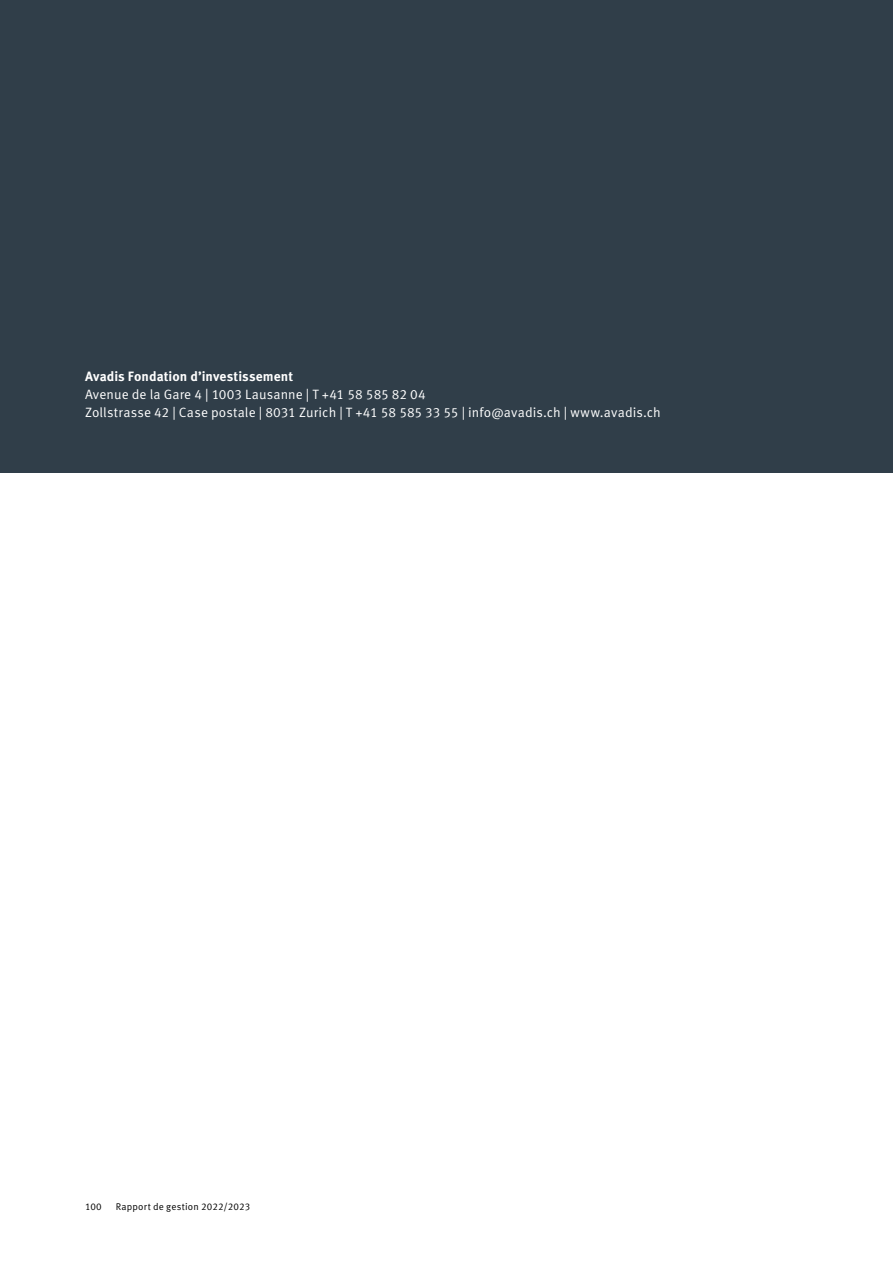
<style>
.page{position:relative;width:893px;height:1263px;background:#fff}
.page>*{position:absolute;margin:0;border:0;box-sizing:border-box;transform-origin:0 0}
.t1{font:13.5px/18px "Meta OT Norm";letter-spacing:.005em;color:#fff}
.t2{font:700 13.5px "Meta OT";letter-spacing:.005em;color:#fff}
.t3{font:9.75px "Meta OT Norm";letter-spacing:.02em;color:#000}
</style>
<div class="page">
<div style="left:0;top:0;width:893px;height:472px;background:#303e49"></div>
<p class="t2" style="left:85px;top:368px;width:210px">Avadis Fondation d’investissement</p>
<p class="t1" style="left:85px;top:386px;width:577px">Avenue de la Gare 4 | 1003 Lausanne | T +41 58 585 82 04<br>Zollstrasse 42 | Case postale | 8031 Zurich | T +41 58 585 33 55 | info@avadis.ch | www.avadis.ch</p>
<p class="t3" style="left:85px;top:1200px;width:18px">100</p>
<p class="t3" style="left:116px;top:1200px;width:136px">Rapport de gestion 2022/2023</p>
</div>
